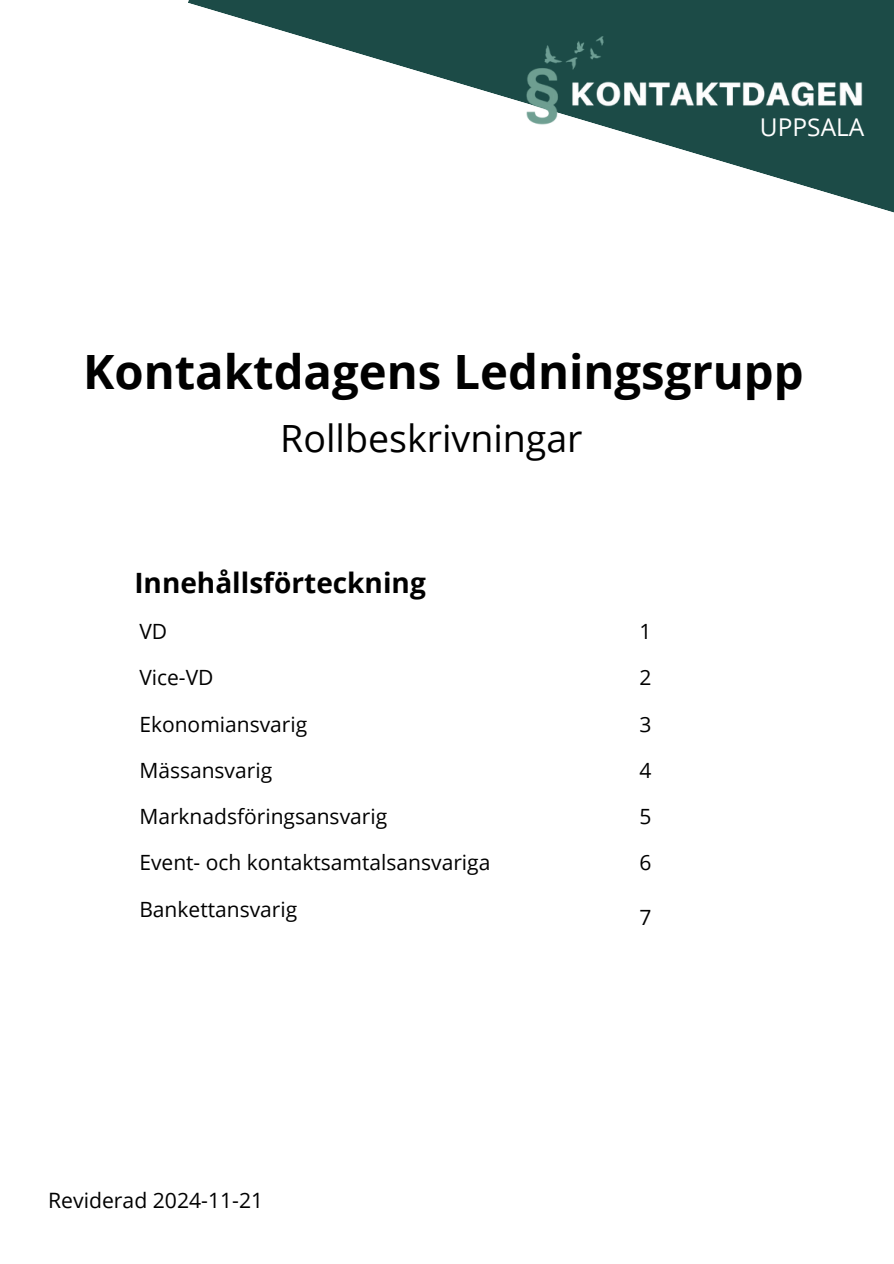
<style>
.page{position:relative;width:894px;height:1264px;background:#fff}
.page>*{position:absolute;margin:0;border:0;box-sizing:border-box;transform-origin:0 0}
.t1{font:700 47.25px "Open Sans";color:#000}
.t2{font:37.5px "Open Sans";color:#000}
.t3{font:700 28.05px "Open Sans";color:#000}
.t4{font:24.45px "Open Sans";color:#fff}
.t5{font:21.15px "Open Sans";color:#000}
.t6{font:21px "Open Sans";color:#000}
</style>
<div class="page">
<svg style="left:188px;top:0;width:705px;height:212px"></svg>
<img style="left:475px;top:37px;width:397px;height:105px">
<h4 class="t4" style="left:759px;top:110px;width:106px">UPPSALA</h4>
<h1 class="t1" style="left:83px;top:338px;width:722px">Kontaktdagens Ledningsgrupp</h1>
<h2 class="t2" style="left:280px;top:411px;width:304px">Rollbeskrivningar</h2>
<h5 class="t3" style="left:134px;top:563px;width:293px">Innehållsförteckning</h5>
<p class="t6" style="left:139px;top:616px;width:29px">VD</p>
<p class="t6" style="left:139px;top:662px;width:76px">Vice-VD</p>
<p class="t6" style="left:139px;top:709px;width:169px">Ekonomiansvarig</p>
<p class="t6" style="left:139px;top:755px;width:134px">Mässansvarig</p>
<p class="t6" style="left:139px;top:801px;width:249px">Marknadsföringsansvarig</p>
<p class="t6" style="left:139px;top:847px;width:352px">Event- och kontaktsamtalsansvariga</p>
<p class="t6" style="left:139px;top:894px;width:159px">Bankettansvarig</p>
<h3 class="t5" style="left:48px;top:1185px;width:216px">Reviderad 2024-11-21</h3>
<p class="t6" style="left:639px;top:616px;width:13px">1</p>
<p class="t6" style="left:639px;top:663px;width:13px">2</p>
<p class="t6" style="left:639px;top:709px;width:13px">3</p>
<p class="t6" style="left:639px;top:755px;width:13px">4</p>
<p class="t6" style="left:639px;top:801px;width:13px">5</p>
<p class="t6" style="left:639px;top:847px;width:13px">6</p>
<p class="t6" style="left:639px;top:902px;width:13px">7</p>
</div>
